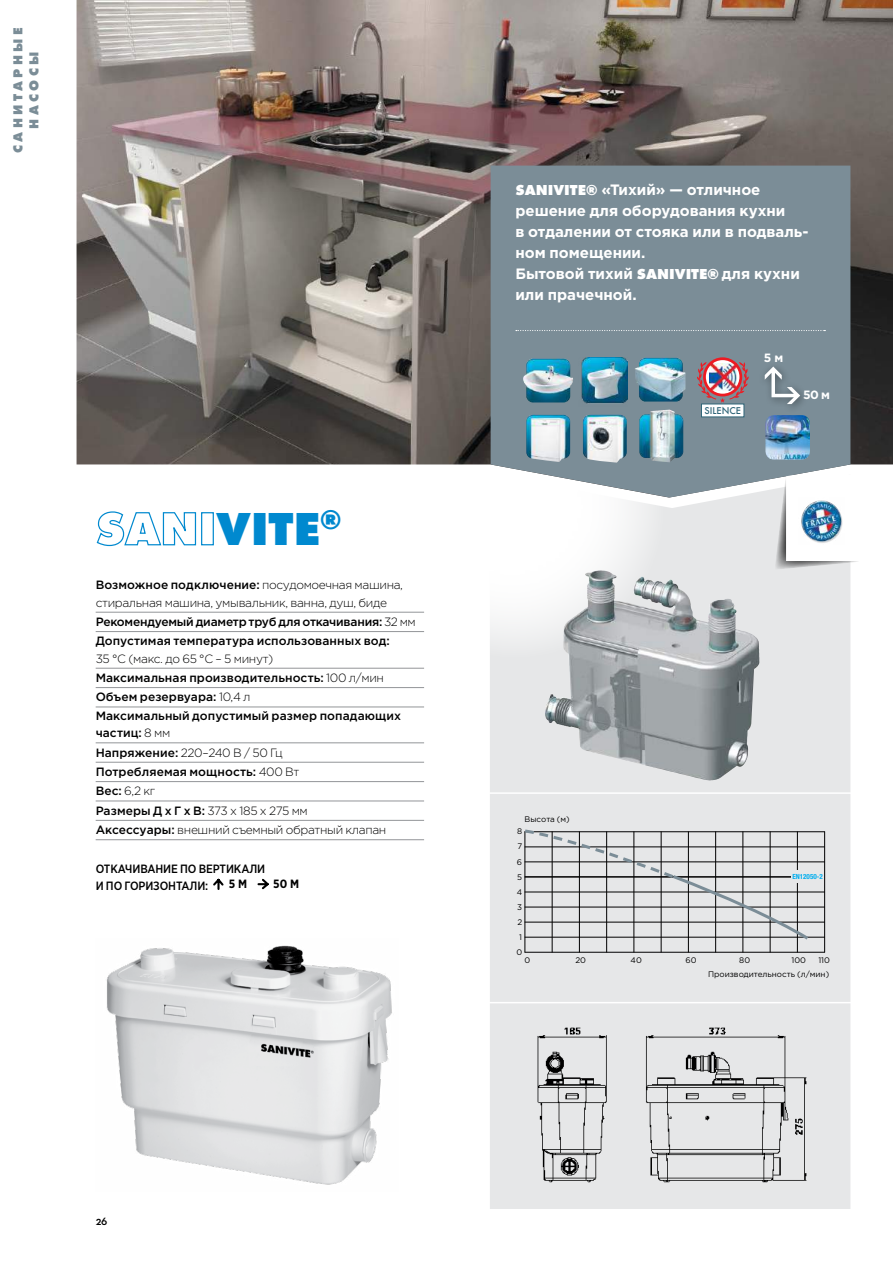
<style>
.page{position:relative;width:893px;height:1263px;background:#fff}
.page>*{position:absolute;margin:0;border:0;box-sizing:border-box;transform-origin:0 0}
.t1{font:800 48px "Futura New";color:#0089cf}
.t2{font:700 15px/21px "Gotham Pro";color:#fff}
.t3{font:800 13.5px/16.2px "Futura New";letter-spacing:.25em;color:#7b8d97;text-align:center}
.t4{font:500 12px/19.4px "Gotham Pro";letter-spacing:.005em;color:#000}
.t5{font:300 12px/17.2px "Gotham Pro";letter-spacing:-.03em;color:#000}
.t6{font:500 12px/17.2px "Gotham Pro Narrow";letter-spacing:-.01em;color:#000}
.t7{font:700 12px "Gotham Pro";color:#fff}
.t8{font:700 12px "Gotham Pro Narrow";color:#000}
.t9{font:600 12px "Neutraface 2 Text";color:#000}
.t10{font:500 9.15px "Futura";color:#2f6578}
.t11{font:8.1px/15.1px "Gotham Pro";color:#000;text-align:center}
.t12{font:700 condensed 7.05px "Helvetica Neue LT Std";color:#00aeef}
.s1{font-weight:500}
.s2{font-weight:300}
.s3{font-family:"Futura New";font-weight:800}
</style>
<div class="page">
<svg style="left:490px;top:497px;width:360px;height:712px;background:#d6d8d9"></svg>
<svg style="left:366px;top:360px;width:298px;height:299px"></svg>
<img style="left:77px;top:0;width:816px;height:497px">
<svg style="left:774px;top:474px;width:92px;height:96px"></svg>
<img style="left:798px;top:498px;width:47px;height:46px">
<div style="left:491px;top:166px;width:359px;height:331px;background:#7b8d97"></div>
<img style="left:698px;top:357px;width:51px;height:46px">
<div style="left:701px;top:404px;width:43px;height:13px;background:#fff"></div>
<svg style="left:516px;top:330px;width:309px;height:1px"></svg>
<img style="left:635px;top:1023px;width:182px;height:174px">
<img style="left:522px;top:1000px;width:113px;height:209px">
<hr style="left:525px;top:831px;width:300px;height:1px;background:#000">
<hr style="left:525px;top:922px;width:300px;height:1px;background:#000">
<hr style="left:525px;top:907px;width:300px;height:1px;background:#000">
<hr style="left:525px;top:892px;width:300px;height:1px;background:#000">
<hr style="left:525px;top:861px;width:300px;height:1px;background:#000">
<hr style="left:525px;top:846px;width:300px;height:1px;background:#000">
<hr style="left:525px;top:952px;width:300px;height:1px;background:#000">
<hr style="left:525px;top:937px;width:300px;height:1px;background:#000">
<hr style="left:525px;top:831px;width:1px;height:121px;background:#000">
<hr style="left:552px;top:831px;width:1px;height:121px;background:#000">
<hr style="left:579px;top:831px;width:1px;height:121px;background:#000">
<hr style="left:634px;top:831px;width:1px;height:121px;background:#000">
<hr style="left:606px;top:831px;width:1px;height:121px;background:#000">
<hr style="left:661px;top:831px;width:1px;height:121px;background:#000">
<hr style="left:715px;top:831px;width:1px;height:121px;background:#000">
<hr style="left:688px;top:831px;width:1px;height:121px;background:#000">
<hr style="left:743px;top:831px;width:1px;height:121px;background:#000">
<hr style="left:797px;top:831px;width:1px;height:121px;background:#000">
<hr style="left:770px;top:831px;width:1px;height:121px;background:#000">
<hr style="left:824px;top:831px;width:1px;height:121px;background:#000">
<div style="left:792px;top:870px;width:32px;height:13px;background:#e6e7e8"></div>
<svg style="left:522px;top:827px;width:289px;height:115px;background:#cbcccd"></svg>
<svg style="left:96px;top:511px;width:101px;height:36px"></svg>
<div style="left:201px;top:512px;width:13px;height:33px;border:1px solid #0089cf"></div>
<img style="left:579px;top:357px;width:49px;height:49px">
<img style="left:523px;top:359px;width:50px;height:43px">
<img style="left:639px;top:410px;width:44px;height:52px">
<img style="left:526px;top:415px;width:44px;height:47px">
<img style="left:583px;top:415px;width:44px;height:48px">
<div style="left:758px;top:361px;width:51px;height:52px;background:#7b8d97"></div>
<svg style="left:765px;top:366px;width:35px;height:38px"></svg>
<img style="left:564px;top:570px;width:36px;height:56px">
<hr style="left:96px;top:612px;width:328px;height:1px;background:#939598">
<hr style="left:96px;top:631px;width:328px;height:1px;background:#939598">
<hr style="left:96px;top:668px;width:328px;height:1px;background:#939598">
<hr style="left:96px;top:687px;width:328px;height:1px;background:#939598">
<hr style="left:96px;top:707px;width:328px;height:1px;background:#939598">
<hr style="left:96px;top:742px;width:328px;height:1px;background:#939598">
<hr style="left:96px;top:762px;width:328px;height:1px;background:#939598">
<hr style="left:96px;top:781px;width:328px;height:1px;background:#939598">
<hr style="left:96px;top:801px;width:328px;height:1px;background:#939598">
<hr style="left:96px;top:820px;width:328px;height:1px;background:#939598">
<hr style="left:96px;top:839px;width:328px;height:1px;background:#939598">
<svg style="left:213px;top:878px;width:11px;height:12px"></svg>
<svg style="left:257px;top:878px;width:12px;height:12px"></svg>
<img style="left:635px;top:358px;width:50px;height:44px">
<img style="left:106px;top:945px;width:286px;height:240px">
<hr style="left:488px;top:1002px;width:364px;height:1px;background:#fff">
<hr style="left:488px;top:792px;width:364px;height:2px;background:#fff">
<img style="left:765px;top:415px;width:45px;height:45px">
<p class="t3" style="left:9px;top:153px;width:127px;rotate:-90deg">САНИТАРНЫЕ<br>НАСОСЫ</p>
<h1 class="t1" style="left:216px;top:498px;width:127px">VITE<sup>®</sup></h1>
<p class="t5" style="left:96px;top:577px;width:309px"><span class="s1">Возможное подключение:</span> посудомоечная машина, стиральная машина, умывальник, ванна, душ, биде</p>
<p class="t4" style="left:96px;top:612px;width:322px">Рекомендуемый диаметр труб для откачивания: <span class="s2">32 мм<br></span>Допустимая температура использованных вод:</p>
<p class="t4" style="left:96px;top:648px;width:307px"><span class="s2">35 °С (макс. до 65 °С – 5 минут)<br></span>Максимальная производительность: <span class="s2">100 л/мин </span>Объем резервуара: <span class="s2">10,4 л<br></span>Максимальный допустимый размер попадающих</p>
<p class="t4" style="left:96px;top:723px;width:292px">частиц: <span class="s2">8 мм<br></span>Напряжение: <span class="s2">220–240 В / 50 Гц<br></span>Потребляемая мощность: <span class="s2">400 Вт<br></span>Вес: <span class="s2">6,2 кг<br></span>Размеры Д х Г x В: <span class="s2">373 x 185 x 275 мм<br></span>Аксессуары: <span class="s2">внешний съемный обратный клапан</span></p>
<p class="t6" style="left:96px;top:860px;width:171px">ОТКАЧИВАНИЕ ПО ВЕРТИКАЛИ<br>И ПО ГОРИЗОНТАЛИ:</p>
<p class="t8" style="left:229px;top:877px;width:20px">5 M</p>
<p class="t8" style="left:273px;top:877px;width:27px">50 M</p>
<p class="t9" style="left:96px;top:1213px;width:13px">26</p>
<p class="t2" style="left:515px;top:178px;width:295px"><span class="s3">SANIVITE®</span> «Тихий» — отличное решение для оборудования кухни<br>в отдалении от стояка или в подваль&shy;ном помещении.<br>Бытовой тихий <span class="s3">SANIVITE®</span> для кухни или прачечной.</p>
<p class="t10" style="left:704px;top:404px;width:38px">SILENCE</p>
<p class="t7" style="left:764px;top:351px;width:21px">5 м</p>
<p class="t7" style="left:803px;top:388px;width:28px">50 м</p>
<p class="t11" style="left:525px;top:811px;width:47px">Высота (м)</p>
<p class="t11" style="left:516px;top:824px;width:7px">8<br>7<br>6<br>5<br>4<br>3<br>2<br>1<br>0</p>
<p class="t12" style="left:792px;top:872px;width:32px">EN12050-2</p>
<p class="t11" style="left:525px;top:953px;width:7px">0</p>
<p class="t11" style="left:575px;top:953px;width:12px">20</p>
<p class="t11" style="left:631px;top:953px;width:13px">40</p>
<p class="t11" style="left:686px;top:953px;width:13px">60</p>
<p class="t11" style="left:739px;top:953px;width:12px">80</p>
<p class="t11" style="left:791px;top:953px;width:16px">100</p>
<p class="t11" style="left:818px;top:953px;width:13px">110</p>
<p class="t11" style="left:708px;top:966px;width:123px">Производительность (л/мин)</p>
</div>
